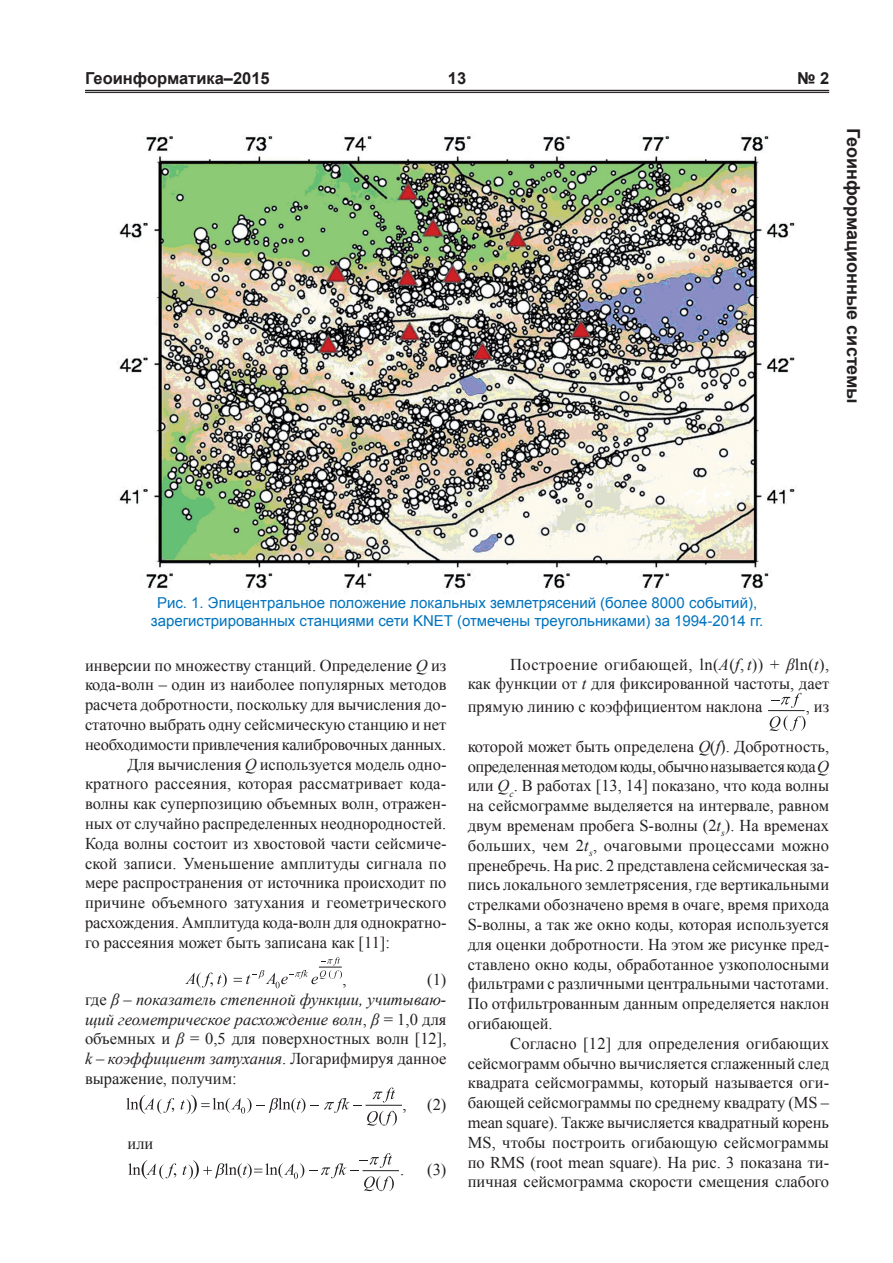
<style>
.page{position:relative;width:893px;height:1263px;background:#fff}
.page>*{position:absolute;margin:0;border:0;box-sizing:border-box;transform-origin:0 0}
.t1{font:700 18px "Arial";color:#231f20}
.t2{font:16.5px/19.8px "Times New Roman";color:#231f20;text-align:justify}
.t3{font:italic 16.5px/19.8px "Times New Roman";color:#231f20;text-align:justify}
.t4{font:700 16.5px "Arial";color:#231f20}
.t5{font:15px/18px "Arial";color:#0073bd;text-align:center}
.s1{font-style:italic}
.s2{font-style:normal}
</style>
<div class="page">
<hr style="left:85px;top:90px;width:744px;height:1px;background:#231f20">
<hr style="left:85px;top:92px;width:744px;height:1px;background:#231f20">
<svg style="left:185px;top:972px;width:42px;height:15px"></svg>
<svg style="left:234px;top:957px;width:108px;height:31px"></svg>
<hr style="left:366px;top:1105px;width:36px;height:1px;background:#231f20">
<svg style="left:126px;top:1087px;width:271px;height:39px"></svg>
<hr style="left:363px;top:1170px;width:36px;height:1px;background:#231f20">
<svg style="left:128px;top:1153px;width:266px;height:38px"></svg>
<hr style="left:768px;top:710px;width:37px;height:1px;background:#231f20">
<svg style="left:769px;top:716px;width:36px;height:15px"></svg>
<svg style="left:771px;top:693px;width:31px;height:15px"></svg>
<img style="left:118px;top:133px;width:678px;height:460px">
<p class="t4" style="left:85px;top:68px;width:186px">Геоинформатика–2015</p>
<p class="t4" style="left:448px;top:68px;width:20px">13</p>
<p class="t4" style="left:797px;top:68px;width:34px">№ 2</p>
<p class="t1" style="left:865px;top:128px;width:278px;rotate:90deg">Геоинформационные системы</p>
<p class="t5" style="left:151px;top:594px;width:614px">Рис. 1. Эпицентральное положение локальных землетрясений (более 8000 событий), зарегистрированных станциями сети KNET (отмечены треугольниками) за 1994-2014 гг.</p>
<p class="t2" style="left:85px;top:655px;width:363px">инверсии по множеству станций. Определение <span class="s1">Q</span> из</p>
<p class="t2" style="left:85px;top:675px;width:363px">кода-волн – один из наиболее популярных методов</p>
<p class="t2" style="left:85px;top:694px;width:363px">расчета добротности, поскольку для вычисления до-</p>
<p class="t2" style="left:85px;top:714px;width:363px">статочно выбрать одну сейсмическую станцию и нет</p>
<p class="t2" style="left:85px;top:734px;width:363px">необходимости привлечения калибровочных данных.</p>
<p class="t2" style="left:128px;top:754px;width:320px">Для вычисления <span class="s1">Q</span> используется модель одно-</p>
<p class="t2" style="left:85px;top:774px;width:363px">кратного рассеяния, которая рассматривает кода-</p>
<p class="t2" style="left:85px;top:793px;width:363px">волны как суперпозицию объемных волн, отражен-</p>
<p class="t2" style="left:85px;top:813px;width:363px">ных от случайно распределенных неоднородностей.</p>
<p class="t2" style="left:85px;top:833px;width:363px">Кода волны состоит из хвостовой части сейсмиче-</p>
<p class="t2" style="left:85px;top:853px;width:363px">ской записи. Уменьшение амплитуды сигнала по</p>
<p class="t2" style="left:85px;top:873px;width:363px">мере распространения от источника происходит по</p>
<p class="t2" style="left:85px;top:892px;width:363px">причине объемного затухания и геометрического</p>
<p class="t2" style="left:85px;top:912px;width:363px">расхождения. Амплитуда кода-волн для однократно-</p>
<p class="t2" style="left:85px;top:932px;width:307px">го рассеяния может быть записана как [11]:</p>
<p class="t2" style="left:342px;top:969px;width:6px">,</p>
<p class="t3" style="left:85px;top:969px;width:363px;text-indent:342px"><span class="s2">(1) где</span> β <span class="s2">–</span> показатель степенной функции, учитываю&shy;щий геометрическое расхождение волн<span class="s2">,</span> β <span class="s2">= 1,0 для объемных и</span> β <span class="s2">= 0,5 для поверхностных волн [12], </span>k <span class="s2">–</span> коэффициент затухания<span class="s2">. Логарифмируя данное выражение, получим:</span></p>
<p class="t2" style="left:402px;top:1094px;width:6px">,</p>
<p class="t2" style="left:427px;top:1094px;width:21px">(2)</p>
<p class="t2" style="left:128px;top:1134px;width:27px">или</p>
<p class="t2" style="left:400px;top:1159px;width:6px">.</p>
<p class="t2" style="left:427px;top:1159px;width:21px">(3)</p>
<p class="t2" style="left:468px;top:654px;width:363px;text-align:right">Построение огибающей, ln(<span class="s1">A</span>(<span class="s1">f</span>, <span class="s1">t</span>)) + <span class="s1">β</span>ln(<span class="s1">t</span>),<br>как функции от <span class="s1">t</span> для фиксированной частоты, дает</p>
<p class="t2" style="left:468px;top:696px;width:296px">прямую линию с коэффициентом наклона</p>
<p class="t2" style="left:806px;top:696px;width:25px">, из</p>
<p class="t2" style="left:468px;top:736px;width:363px">которой может быть определена <span class="s1">Q</span>(<span class="s1">f</span>). Добротность, определенная методом коды, обычно называется кода <span class="s1">Q </span>или <span class="s1">Q</span><sub>c</sub>. В работах [13, 14] показано, что кода волны на сейсмограмме выделяется на интервале, равном двум временам пробега S-волны (2<span class="s1">t</span><sub>s</sub>). На временах больших, чем 2<span class="s1">t</span><sub>s</sub>, очаговыми процессами можно пренебречь. На рис. 2 представлена сейсмическая за&shy;пись локального землетрясения, где вертикальными стрелками обозначено время в очаге, время прихода S-волны, а так же окно коды, которая используется для оценки добротности. На этом же рисунке пред&shy;ставлено окно коды, обработанное узкополосными фильтрами с различными центральными частотами.<br>По отфильтрованным данным определяется наклон огибающей.</p>
<p class="t2" style="left:468px;top:1033px;width:363px;text-indent:43px">Согласно [12] для определения огибающих сейсмограмм обычно вычисляется сглаженный след квадрата сейсмограммы, который называется оги&shy;бающей сейсмограммы по среднему квадрату (MS – mean square). Также вычисляется квадратный корень MS, чтобы построить огибающую сейсмограммы по RMS (root mean square). На рис. 3 показана ти&shy;пичная сейсмограмма скорости смещения слабого</p>
</div>
